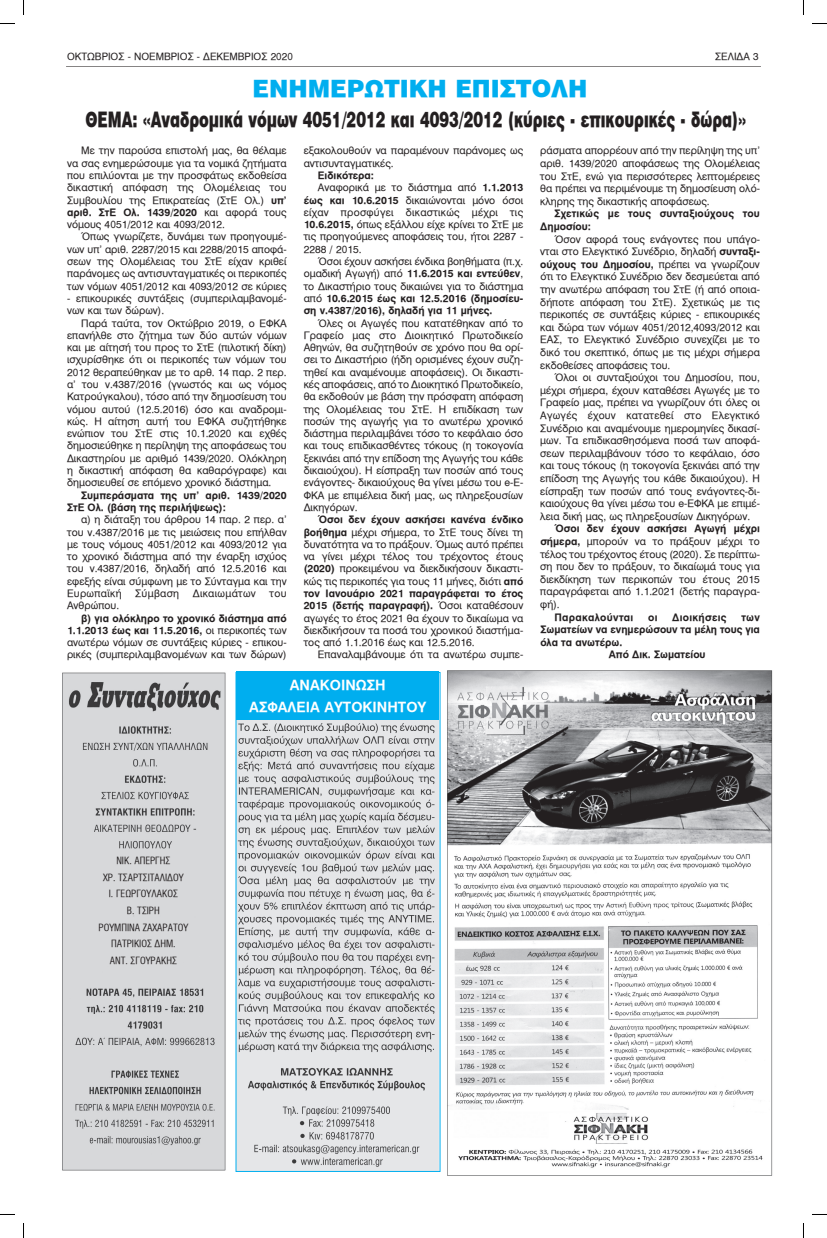
<style>
.page{position:relative;width:827px;height:1238px;background:#fff}
.page>*{position:absolute;margin:0;border:0;box-sizing:border-box;transform-origin:0 0}
.t1{font:900 23.4px "UB Helvetica";color:#00aeef}
.t2{font:900 21px "UB Helvetica";color:#231f20;scale:.69 1}
.t3{font:14px/21.7px "UB Helvetica Bold";color:#fff;text-align:center}
.t4{font:10.2px/12.3px "UB Helvetica";color:#231f20;text-align:justify}
.t5{font:10.2px/12.3px "UB Helvetica Bold";color:#231f20}
.t6{font:10.2px "UB Helvetica Bold";letter-spacing:.03em;color:#231f20}
.t7{font:10.2px "UB Helvetica";letter-spacing:.025em;color:#231f20}
.t8{font:10px/16.6px "UB Helvetica Cond";color:#231f20;text-align:center}
.t9{font:10px "UB Helvetica";color:#231f20}
.s1{font-family:"UB Helvetica Bold"}
.s2{font-family:"UB Helvetica"}
</style>
<div class="page">
<hr style="left:66px;top:66px;width:695px;height:1px;background:#231f20">
<img style="left:237px;top:720px;width:201px;height:450px">
<div style="left:236px;top:671px;width:203px;height:49px;background:#00aeef"></div>
<img style="left:62px;top:672px;width:164px;height:499px">
<img style="left:447px;top:670px;width:326px;height:506px">
<svg style="left:0;top:23px;width:15px;height:1px"></svg>
<svg style="left:812px;top:23px;width:15px;height:1px"></svg>
<svg style="left:0;top:1214px;width:15px;height:1px"></svg>
<svg style="left:812px;top:1214px;width:15px;height:1px"></svg>
<svg style="left:23px;top:0;width:1px;height:15px"></svg>
<svg style="left:23px;top:1223px;width:1px;height:15px"></svg>
<svg style="left:803px;top:0;width:1px;height:15px"></svg>
<svg style="left:803px;top:1223px;width:1px;height:15px"></svg>
<p class="t9" style="left:67px;top:51px;width:227px">ΟΚΤΩΒΡΙΟΣ - ΝΟΕΜΒΡΙΟΣ - ΔΕΚΕΜΒΡΙΟΣ 2020</p>
<p class="t9" style="left:715px;top:51px;width:45px">ΣΕΛΙΔΑ 3</p>
<h1 class="t1" style="left:252px;top:74px;width:336px">ΕΝΗΜΕΡΩΤΙΚΗ ΕΠΙΣΤΟΛΗ</h1>
<h2 class="t2" style="left:85px;top:106px;width:958px">ΘΕΜΑ: «Αναδρομικά νόμων 4051/2012 και 4093/2012 (κύριες - επικουρικές - δώρα)»</h2>
<p class="t4" style="left:67px;top:145px;width:221px;text-indent:14px">Με την παρούσα επιστολή μας, θα θέλαμε να σας ενημερώσουμε για τα νομικά ζητήματα που επιλύονται με την προσφάτως εκδοθείσα δικαστική απόφαση της Ολομέλειας του Συμβουλίου της Επικρατείας (ΣτΕ Ολ.) <span class="s1">υπ’</span></p>
<p class="t5" style="left:67px;top:206px;width:221px">αριθ. ΣτΕ Ολ. 1439/2020 <span class="s2">και αφορά τους</span></p>
<p class="t4" style="left:67px;top:218px;width:159px">νόμους 4051/2012 και 4093/2012.</p>
<p class="t4" style="left:81px;top:231px;width:207px">Όπως γνωρίζετε, δυνάμει των προηγουμέ-</p>
<p class="t4" style="left:67px;top:243px;width:221px">νων υπ' αριθ. 2287/2015 και 2288/2015 αποφά-</p>
<p class="t4" style="left:67px;top:255px;width:221px">σεων της Ολομέλειας του ΣτΕ είχαν κριθεί</p>
<p class="t4" style="left:67px;top:268px;width:221px">παράνομες ως αντισυνταγματικές οι περικοπές</p>
<p class="t4" style="left:67px;top:280px;width:221px">των νόμων 4051/2012 και 4093/2012 σε κύριες</p>
<p class="t4" style="left:67px;top:292px;width:221px">- επικουρικές συντάξεις (συμπεριλαμβανομέ&shy;νων και των δώρων).</p>
<p class="t4" style="left:67px;top:317px;width:221px;text-indent:14px">Παρά ταύτα, τον Οκτώβριο 2019, ο ΕΦΚΑ επανήλθε στο ζήτημα των δύο αυτών νόμων και με αίτησή του προς το ΣτΕ (πιλοτική δίκη) ισχυρίσθηκε ότι οι περικοπές των νόμων του 2012 θεραπεύθηκαν με το αρθ. 14 παρ. 2 περ. α' του ν.4387/2016 (γνωστός και ως νόμος Κατρούγκαλου), τόσο από την δημοσίευση του νόμου αυτού (12.5.2016) όσο και αναδρομι&shy;κώς. Η αίτηση αυτή του ΕΦΚΑ συζητήθηκε ενώπιον του ΣτΕ στις 10.1.2020 και εχθές δημοσιεύθηκε η περίληψη της αποφάσεως του Δικαστηρίου με αριθμό 1439/2020. Ολόκληρη η δικαστική απόφαση θα καθαρόγραφε) και δημοσιευθεί σε επόμενο χρονικό διάστημα.</p>
<p class="t5" style="left:67px;top:489px;width:221px;text-indent:14px">Συμπεράσματα της υπ’ αριθ. 1439/2020<br>ΣτΕ Ολ. (βάση της περιλήψεως):</p>
<p class="t4" style="left:67px;top:513px;width:221px;text-indent:14px">α) η διάταξη του άρθρου 14 παρ. 2 περ. α’ του ν.4387/2016 με τις μειώσεις που επήλθαν με τους νόμους 4051/2012 και 4093/2012 για το χρονικό διάστημα από την έναρξη ισχύος του ν.4387/2016, δηλαδή από 12.5.2016 και εφεξής είναι σύμφωνη με το Σύνταγμα και την Ευρωπαϊκή</p>
<p class="t7" style="left:135px;top:587px;width:45px">Σύμβαση</p>
<p class="t7" style="left:193px;top:587px;width:65px">Δικαιωμάτων</p>
<p class="t4" style="left:269px;top:587px;width:19px">του</p>
<p class="t4" style="left:67px;top:599px;width:54px">Ανθρώπου.</p>
<p class="t5" style="left:67px;top:612px;width:221px;text-align:right">β) για ολόκληρο το χρονικό διάστημα από<br>1.1.2013 έως και 11.5.2016, <span class="s2">οι περικοπές των</span></p>
<p class="t4" style="left:67px;top:636px;width:221px">ανωτέρω νόμων σε συντάξεις κύριες - επικου&shy;ρικές (συμπεριλαμβανομένων και των δώρων)</p>
<p class="t4" style="left:304px;top:145px;width:221px">εξακολουθούν να παραμένουν παράνομες ως αντισυνταγματικές.</p>
<p class="t5" style="left:318px;top:169px;width:58px">Ειδικότερα:</p>
<p class="t4" style="left:304px;top:182px;width:221px;text-indent:14px">Αναφορικά με το διάστημα από <span class="s1">1.1.2013 έως και 10.6.2015</span> δικαιώνονται μόνο όσοι είχαν προσφύγει δικαστικώς μέχρι τις <span class="s1">10.6.2015,</span> όπως εξάλλου είχε κρίνει το ΣτΕ με τις προηγούμενες αποφάσεις του, ήτοι 2287 - 2288 / 2015.</p>
<p class="t4" style="left:318px;top:255px;width:207px">Όσοι έχουν ασκήσει ένδικα βοηθήματα (π.χ.</p>
<p class="t5" style="left:304px;top:268px;width:221px"><span class="s2">ομαδική Αγωγή) από</span> 11.6.2015 και εντεύθεν<span class="s2">,</span></p>
<p class="t4" style="left:304px;top:280px;width:221px">το Δικαστήριο τους δικαιώνει για το διάστημα</p>
<p class="t5" style="left:304px;top:292px;width:221px"><span class="s2">από</span> 10.6.2015 έως και 12.5.2016 (δημοσίευ&shy;ση ν.4387/2016), δηλαδή για 11 μήνες.</p>
<p class="t4" style="left:304px;top:317px;width:221px;text-indent:14px">Όλες οι Αγωγές που κατατέθηκαν από το Γραφείο μας στο Διοικητικό Πρωτοδικείο Αθηνών, θα συζητηθούν σε χρόνο που θα ορί&shy;σει το Δικαστήριο (ήδη ορισμένες έχουν συζη&shy;τηθεί και αναμένουμε αποφάσεις). Οι δικαστι&shy;κές αποφάσεις, από το Διοικητικό Πρωτοδικείο, θα εκδοθούν με βάση την πρόσφατη απόφαση της Ολομέλειας του ΣτΕ. Η επιδίκαση των ποσών της αγωγής για το ανωτέρω χρονικό διάστημα περιλαμβάνει τόσο το κεφάλαιο όσο και τους επιδικασθέντες τόκους (η τοκογονία ξεκινάει από την επίδοση της Αγωγής του κάθε δικαιούχου). Η είσπραξη των ποσών από τους ενάγοντες- δικαιούχους θα γίνει μέσω του e-Ε-ΦΚΑ με επιμέλεια δική μας, ως πληρεξουσίων Δικηγόρων.</p>
<p class="t5" style="left:318px;top:513px;width:207px">Όσοι δεν έχουν ασκήσει κανένα ένδικο</p>
<p class="t4" style="left:304px;top:526px;width:221px"><span class="s1">βοήθημα</span> μέχρι σήμερα, το ΣτΕ τους δίνει τη δυνατότητα να το πράξουν. Όμως αυτό πρέπει να γίνει μέχρι τέλος του τρέχοντος έτους <span class="s1">(2020)</span> προκειμένου να διεκδικήσουν δικαστι&shy;κώς τις περικοπές για τους 11 μήνες, διότι <span class="s1">από</span></p>
<p class="t5" style="left:304px;top:587px;width:221px">τον Ιανουάριο 2021 παραγράφεται το έτος<br>2015 (δετής παραγραφή). <span class="s2">Όσοι καταθέσουν</span></p>
<p class="t4" style="left:304px;top:612px;width:221px">αγωγές το έτος 2021 θα έχουν το δικαίωμα να διεκδικήσουν τα ποσά του χρονικού διαστήμα&shy;τος από 1.1.2016 έως και 12.5.2016.</p>
<p class="t4" style="left:318px;top:649px;width:207px">Επαναλαμβάνουμε ότι τα ανωτέρω συμπε-</p>
<h3 class="t3" style="left:249px;top:674px;width:179px">ΑΝΑΚΟΙΝΩΣΗ<br>ΑΣΦΑΛΕΙΑ ΑΥΤΟΚΙΝΗΤΟΥ</h3>
<p class="t4" style="left:540px;top:145px;width:221px;line-height:12.6px">ράσματα απορρέουν από την περίληψη της υπ’ αριθ. 1439/2020 αποφάσεως της Ολομέλειας του ΣτΕ, ενώ για περισσότερες λεπτομέρειες θα πρέπει να περιμένουμε τη δημοσίευση ολό&shy;κληρης της δικαστικής αποφάσεως.</p>
<p class="t5" style="left:540px;top:207px;width:221px;line-height:12.6px;text-indent:14px">Σχετικώς με τους συνταξιούχους του<br>Δημοσίου:</p>
<p class="t4" style="left:540px;top:233px;width:221px;line-height:12.6px;text-align:right">Όσον αφορά τους ενάγοντες που υπάγο&shy;νται στο Ελεγκτικό Συνέδριο, δηλαδή <span class="s1">συνταξι-</span></p>
<p class="t5" style="left:540px;top:258px;width:221px">ούχους του Δημοσίου, <span class="s2">πρέπει να γνωρίζουν</span></p>
<p class="t4" style="left:540px;top:271px;width:221px;line-height:12.6px">ότι το Ελεγκτικό Συνέδριο δεν δεσμεύεται από την ανωτέρω απόφαση του ΣτΕ (ή από οποια&shy;δήποτε απόφαση του ΣτΕ). Σχετικώς με τις περικοπές σε συντάξεις κύριες - επικουρικές και δώρα των νόμων 4051/2012,4093/2012 και ΕΑΣ, το Ελεγκτικό Συνέδριο συνεχίζει με το δικό του σκεπτικό, όπως με τις μέχρι σήμερα εκδοθείσες αποφάσεις του.</p>
<p class="t4" style="left:540px;top:371px;width:221px;line-height:12.6px;text-indent:14px">Όλοι οι συνταξιούχοι του Δημοσίου, που, μέχρι σήμερα, έχουν καταθέσει Αγωγές με το Γραφείο μας, πρέπει να γνωρίζουν ότι όλες οι Αγωγές έχουν κατατεθεί στο Ελεγκτικό Συνέδριο και αναμένουμε ημερομηνίες δικασί&shy;μων. Τα επιδικασθησόμενα ποσά των αποφά&shy;σεων περιλαμβάνουν τόσο το κεφάλαιο, όσο και τους τόκους (η τοκογονία ξεκινάει από την επίδοση της Αγωγής του κάθε δικαιούχου). Η είσπραξη των ποσών από τους ενάγοντες-δι&shy;καιούχους θα γίνει μέσω του e-ΕΦΚΑ με επιμέ&shy;λεια δική μας, ως πληρεξουσίων Δικηγόρων.</p>
<p class="t5" style="left:554px;top:523px;width:207px">Όσοι δεν έχουν ασκήσει Αγωγή μέχρι</p>
<p class="t4" style="left:540px;top:535px;width:221px;line-height:12.6px"><span class="s1">σήμερα,</span> μπορούν να το πράξουν μέχρι το τέλος του τρέχοντος έτους (2020). Σε περίπτω&shy;ση που δεν το πράξουν, το δικαίωμά τους για διεκδίκηση των περικοπών του έτους 2015 παραγράφεται από 1.1.2021 (δετής παραγρα&shy;φή).</p>
<p class="t6" style="left:554px;top:611px;width:80px">Παρακαλούνται</p>
<p class="t5" style="left:648px;top:611px;width:11px">οι</p>
<p class="t6" style="left:672px;top:611px;width:56px">Διοικήσεις</p>
<p class="t5" style="left:741px;top:611px;width:20px">των</p>
<p class="t5" style="left:540px;top:623px;width:221px">Σωματείων να ενημερώσουν τα μέλη τους για</p>
<p class="t5" style="left:540px;top:636px;width:84px">όλα τα ανωτέρω.</p>
<p class="t5" style="left:608px;top:648px;width:98px">Από Δικ. Σωματείου</p>
<p class="t8" style="left:99px;top:852px;width:91px">NIK. ΑΠΕΡΓΗΣ<br>ΧΡ. ΤΣΑΡΤΣΙΤΑΛΙΔΟΥ<br>Ι. ΓΕΩΡΓΟΥΛΑΚΟΣ<br>Β. ΤΣΙΡΗ<br>ΡΟΥΜΠΙΝΑ ΖΑΧΑΡΑΤΟΥ<br>ΠΑΤΡΙΚΙΟΣ ΔΗΜ.<br>ΑΝΤ. ΣΓΟΥΡΑΚΗΣ</p>
</div>
